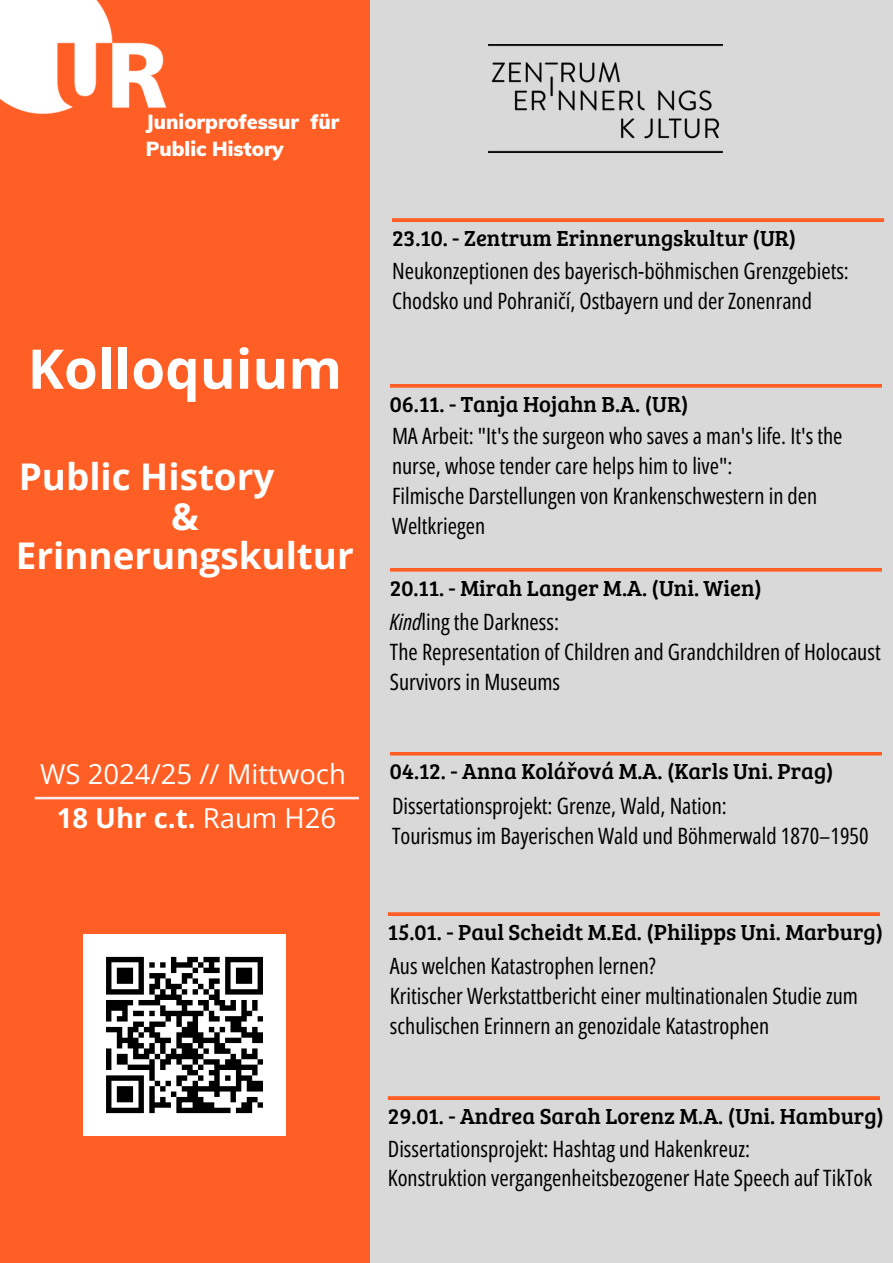
<style>
.page{position:relative;width:893px;height:1263px;background:#d9d9d9}
.page>*{position:absolute;margin:0;border:0;box-sizing:border-box;transform-origin:0 0}
.t1{font:700 54.68px "Open Sans";color:#fff}
.t2{font:700 36.83px "Open Sans";color:#fff}
.t3{font:27.53px/43.9px "Open Sans";color:#fff;text-align:center}
.t4{font:22.5px/29.8px "Open Sans Condensed";color:#000}
.t5{font:22.5px "Bree Serif";color:#000}
.t6{font:900 19.88px/27px "Muli";color:#fff}
.s1{font-weight:700}
.s2{font-style:italic}
</style>
<div class="page">
<div style="left:0;top:0;width:370px;height:1263px;background:#ff5f25"></div>
<svg style="left:35px;top:797px;width:324px;height:2px"></svg>
<svg style="left:390px;top:568px;width:492px;height:4px"></svg>
<img style="left:489px;top:44px;width:234px;height:108px">
<img style="left:0;top:0;width:167px;height:114px">
<img style="left:84px;top:934px;width:201px;height:201px">
<svg style="left:390px;top:384px;width:492px;height:4px"></svg>
<svg style="left:390px;top:752px;width:492px;height:3px"></svg>
<svg style="left:388px;top:1096px;width:492px;height:4px"></svg>
<svg style="left:388px;top:912px;width:492px;height:4px"></svg>
<svg style="left:392px;top:218px;width:492px;height:4px"></svg>
<h2 class="t6" style="left:146px;top:108px;width:195px">Juniorprofessur für<br>Public History</h2>
<h3 class="t1" style="left:28px;top:330px;width:316px">Kolloquium</h3>
<p class="t2" style="left:19px;top:451px;width:257px">Public History</p>
<p class="t2" style="left:171px;top:490px;width:29px">&amp;</p>
<p class="t2" style="left:16px;top:530px;width:339px">Erinnerungskultur</p>
<h4 class="t3" style="left:40px;top:751px;width:307px">WS 2024/25 // Mittwoch<br><span class="s1">18 Uhr c.t.</span> Raum H26</h4>
<p class="t5" style="left:392px;top:222px;width:406px">23.10. - Zentrum Erinnerungskultur (UR)</p>
<h4 class="t4" style="left:392px;top:255px;width:458px;line-height:30.4px">Neukonzeptionen des bayerisch-böhmischen Grenzgebiets:<br>Chodsko und Pohraničí, Ostbayern und der Zonenrand</h4>
<h4 class="t5" style="left:390px;top:387px;width:300px">06.11. - Tanja Hojahn B.A. (UR)</h4>
<h4 class="t4" style="left:392px;top:421px;width:452px">MA Arbeit: "It's the surgeon who saves a man's life. It's the nurse, whose tender care helps him to live":<br>Filmische Darstellungen von Krankenschwestern in den Weltkriegen</h4>
<h4 class="t5" style="left:390px;top:571px;width:373px">20.11. - Mirah Langer M.A. (Uni. Wien)</h4>
<h4 class="t4" style="left:390px;top:606px;width:492px"><span class="s2">Kind</span>ling the Darkness:<br>The Representation of Children and Grandchildren of Holocaust<br>Survivors in Museums</h4>
<h4 class="t5" style="left:390px;top:755px;width:445px">04.12. - Anna Kolářová M.A. (Karls Uni. Prag)</h4>
<h4 class="t4" style="left:392px;top:790px;width:478px">Dissertationsprojekt: Grenze, Wald, Nation:<br>Tourismus im Bayerischen Wald und Böhmerwald 1870–1950</h4>
<h4 class="t5" style="left:388px;top:916px;width:497px">15.01. - Paul Scheidt M.Ed. (Philipps Uni. Marburg)</h4>
<h4 class="t4" style="left:390px;top:951px;width:469px">Aus welchen Katastrophen lernen?<br>Kritischer Werkstattbericht einer multinationalen Studie zum schulischen Erinnern an genozidale Katastrophen</h4>
<h4 class="t5" style="left:388px;top:1100px;width:498px">29.01. - Andrea Sarah Lorenz M.A. (Uni. Hamburg)</h4>
<h4 class="t4" style="left:388px;top:1133px;width:486px">Dissertationsprojekt: Hashtag und Hakenkreuz:<br>Konstruktion vergangenheitsbezogener Hate Speech auf TikTok</h4>
</div>
